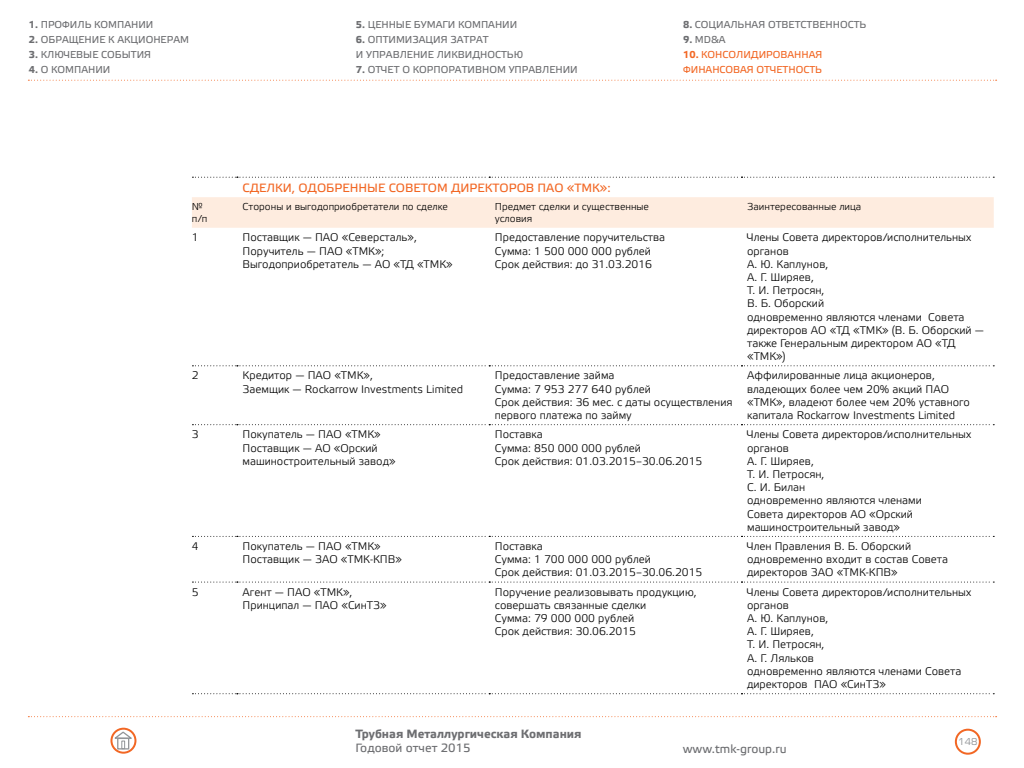
<style>
.page{position:relative;width:1024px;height:768px;background:#fff}
.page>*{position:absolute;margin:0;border:0;box-sizing:border-box;transform-origin:0 0}
.Text{font:12px "Etelka Text";color:#f26724}
.t1{font:12px "Etelka Text";color:#6d6e71}
.t2{font:700 12px "Etelka Text";color:#6d6e71}
.Comments{font:300 11px/13.2px "Etelka";color:#000}
.t3{font:10px/15px "Etelka Text";color:#6d6e71}
.Comments-2{font:300 10px/12px "Etelka";color:#000}
.t4{font:10px/15px "Etelka Text";color:#f26724}
.t5{font:10px "Eurofont C";color:#939598}
.s1{font-weight:700}
</style>
<div class="page">
<svg style="left:28px;top:716px;width:969px;height:1px"></svg>
<svg style="left:28px;top:80px;width:969px;height:1px"></svg>
<div style="left:955px;top:729px;width:26px;height:26px;border:2px solid #f26724;border-radius:50%"></div>
<div style="left:110px;top:728px;width:26px;height:26px;border:2px solid #f26724;border-radius:50%"></div>
<div style="left:117px;top:738px;width:12px;height:12px;border:1px solid #939598"></div>
<svg style="left:111px;top:730px;width:24px;height:19px"></svg>
<div style="left:192px;top:197px;width:802px;height:31px;background:#feecdf"></div>
<svg style="left:192px;top:177px;width:802px;height:1px"></svg>
<svg style="left:192px;top:365px;width:802px;height:1px"></svg>
<svg style="left:192px;top:424px;width:802px;height:1px"></svg>
<svg style="left:192px;top:536px;width:802px;height:1px"></svg>
<svg style="left:192px;top:582px;width:802px;height:1px"></svg>
<svg style="left:192px;top:693px;width:802px;height:1px"></svg>
<p class="t3" style="left:29px;top:17px;width:126px"><span class="s1">1.</span> ПРОФИЛЬ КОМПАНИИ</p>
<p class="t3" style="left:29px;top:32px;width:162px"><span class="s1">2.</span> ОБРАЩЕНИЕ К АКЦИОНЕРАМ</p>
<p class="t3" style="left:29px;top:47px;width:124px"><span class="s1">3.</span> КЛЮЧЕВЫЕ СОБЫТИЯ</p>
<p class="t3" style="left:29px;top:62px;width:83px"><span class="s1">4.</span> О КОМПАНИИ</p>
<p class="t3" style="left:356px;top:17px;width:163px"><span class="s1">5.</span> ЦЕННЫЕ БУМАГИ КОМПАНИИ</p>
<p class="t3" style="left:356px;top:32px;width:169px"><span class="s1">6.</span> ОПТИМИЗАЦИЯ ЗАТРАТ<br>И УПРАВЛЕНИЕ ЛИКВИДНОСТЬЮ</p>
<p class="t3" style="left:356px;top:62px;width:223px"><span class="s1">7.</span> ОТЧЕТ О КОРПОРАТИВНОМ УПРАВЛЕНИИ</p>
<p class="Text" style="left:243px;top:181px;width:370px">СДЕЛКИ, ОДОБРЕННЫЕ СОВЕТОМ ДИРЕКТОРОВ ПАО «ТМК»:</p>
<p class="t3" style="left:683px;top:17px;width:185px"><span class="s1">8.</span> СОЦИАЛЬНАЯ ОТВЕТСТВЕННОСТЬ</p>
<p class="t3" style="left:683px;top:32px;width:44px"><span class="s1">9.</span> MD&amp;A</p>
<p class="t4" style="left:683px;top:47px;width:141px"><span class="s1">10.</span> КОНСОЛИДИРОВАННАЯ<br>ФИНАНСОВАЯ ОТЧЕТНОСТЬ</p>
<p class="Comments-2" style="left:192px;top:201px;width:17px">№ п/п</p>
<p class="Comments-2" style="left:243px;top:201px;width:207px">Стороны и выгодоприобретатели по сделке</p>
<p class="Comments-2" style="left:495px;top:201px;width:156px">Предмет сделки и существенные условия</p>
<p class="Comments-2" style="left:747px;top:201px;width:116px">Заинтересованные лица</p>
<p class="Comments" style="left:192px;top:231px;width:8px">1</p>
<p class="Comments" style="left:243px;top:231px;width:176px">Поставщик — ПАО «Северсталь»,</p>
<p class="Comments" style="left:243px;top:245px;width:143px">Поручитель — ПАО «ТМК»;</p>
<p class="Comments" style="left:243px;top:258px;width:212px">Выгодоприобретатель — АО «ТД «ТМК»</p>
<p class="Comments" style="left:747px;top:231px;width:226px">Члены Совета директоров/исполнительных органов</p>
<p class="Comments" style="left:747px;top:258px;width:83px">А. Ю. Каплунов,</p>
<p class="Comments" style="left:747px;top:271px;width:68px">А. Г. Ширяев,</p>
<p class="Comments" style="left:747px;top:284px;width:79px">Т. И. Петросян,</p>
<p class="Comments" style="left:747px;top:297px;width:78px">В. Б. Оборский</p>
<p class="Comments" style="left:747px;top:311px;width:238px">одновременно являются членами Совета директоров АО «ТД «ТМК» (В. Б. Оборский — также Генеральным директором АО «ТД «ТМК»)</p>
<p class="Comments" style="left:495px;top:231px;width:172px">Предоставление поручительства</p>
<p class="Comments" style="left:495px;top:245px;width:158px">Сумма: 1 500 000 000 рублей</p>
<p class="Comments" style="left:495px;top:258px;width:159px">Срок действия: до 31.03.2016</p>
<p class="Comments" style="left:192px;top:370px;width:8px">2</p>
<p class="Comments" style="left:243px;top:370px;width:132px">Кредитор — ПАО «ТМК»,</p>
<p class="Comments" style="left:243px;top:383px;width:222px">Заемщик — Rockarrow Investments Limited</p>
<p class="Comments" style="left:495px;top:370px;width:121px">Предоставление займа</p>
<p class="Comments" style="left:495px;top:383px;width:158px">Сумма: 7 953 277 640 рублей</p>
<p class="Comments" style="left:495px;top:396px;width:239px">Срок действия: 36 мес. с даты осуществления первого платежа по займу</p>
<p class="Comments" style="left:747px;top:370px;width:224px">Аффилированные лица акционеров, владеющих более чем 20% акций ПАО «ТМК», владеют более чем 20% уставного капитала Rockarrow Investments Limited</p>
<p class="Comments" style="left:192px;top:428px;width:8px">3</p>
<p class="Comments" style="left:243px;top:428px;width:140px">Покупатель — ПАО «ТМК»</p>
<p class="Comments" style="left:243px;top:442px;width:155px">Поставщик — АО «Орский машиностроительный завод»</p>
<p class="Comments" style="left:495px;top:428px;width:49px">Поставка</p>
<p class="Comments" style="left:495px;top:442px;width:148px">Сумма: 850 000 000 рублей</p>
<p class="Comments" style="left:495px;top:455px;width:209px">Срок действия: 01.03.2015–30.06.2015</p>
<p class="Comments" style="left:747px;top:428px;width:226px">Члены Совета директоров/исполнительных органов</p>
<p class="Comments" style="left:747px;top:455px;width:68px">А. Г. Ширяев,</p>
<p class="Comments" style="left:747px;top:468px;width:79px">Т. И. Петросян,</p>
<p class="Comments" style="left:747px;top:481px;width:60px">С. И. Билан</p>
<p class="Comments" style="left:747px;top:494px;width:176px">одновременно являются членами<br>Совета директоров АО «Орский машиностроительный завод»</p>
<p class="Comments" style="left:192px;top:540px;width:8px">4</p>
<p class="Comments" style="left:243px;top:540px;width:140px">Покупатель — ПАО «ТМК»</p>
<p class="Comments" style="left:243px;top:553px;width:161px">Поставщик — ЗАО «ТМК-КПВ»</p>
<p class="Comments" style="left:495px;top:540px;width:49px">Поставка</p>
<p class="Comments" style="left:495px;top:553px;width:158px">Сумма: 1 700 000 000 рублей</p>
<p class="Comments" style="left:495px;top:567px;width:209px">Срок действия: 01.03.2015–30.06.2015</p>
<p class="Comments" style="left:747px;top:540px;width:202px">Член Правления В. Б. Оборский одновременно входит в состав Совета директоров ЗАО «ТМК-КПВ»</p>
<p class="Comments" style="left:192px;top:586px;width:8px">5</p>
<p class="Comments" style="left:243px;top:586px;width:111px">Агент — ПАО «ТМК»,</p>
<p class="Comments" style="left:243px;top:599px;width:146px">Принципал — ПАО «СинТЗ»</p>
<p class="Comments" style="left:495px;top:586px;width:203px">Поручение реализовывать продукцию, совершать связанные сделки</p>
<p class="Comments" style="left:495px;top:612px;width:141px">Сумма: 79 000 000 рублей</p>
<p class="Comments" style="left:495px;top:625px;width:143px">Срок действия: 30.06.2015</p>
<p class="Comments" style="left:747px;top:586px;width:226px">Члены Совета директоров/исполнительных органов</p>
<p class="Comments" style="left:747px;top:612px;width:83px">А. Ю. Каплунов,</p>
<p class="Comments" style="left:747px;top:625px;width:68px">А. Г. Ширяев,</p>
<p class="Comments" style="left:747px;top:639px;width:79px">Т. И. Петросян,</p>
<p class="Comments" style="left:747px;top:652px;width:68px">А. Г. Ляльков</p>
<p class="Comments" style="left:747px;top:665px;width:216px">одновременно являются членами Совета директоров ПАО «СинТЗ»</p>
<p class="t2" style="left:356px;top:727px;width:228px">Трубная Металлургическая Компания</p>
<p class="t1" style="left:356px;top:741px;width:117px">Годовой отчет 2015</p>
<p class="t1" style="left:683px;top:742px;width:105px">www.tmk-group.ru</p>
<p class="t5" style="left:958px;top:736px;width:21px">148</p>
</div>
